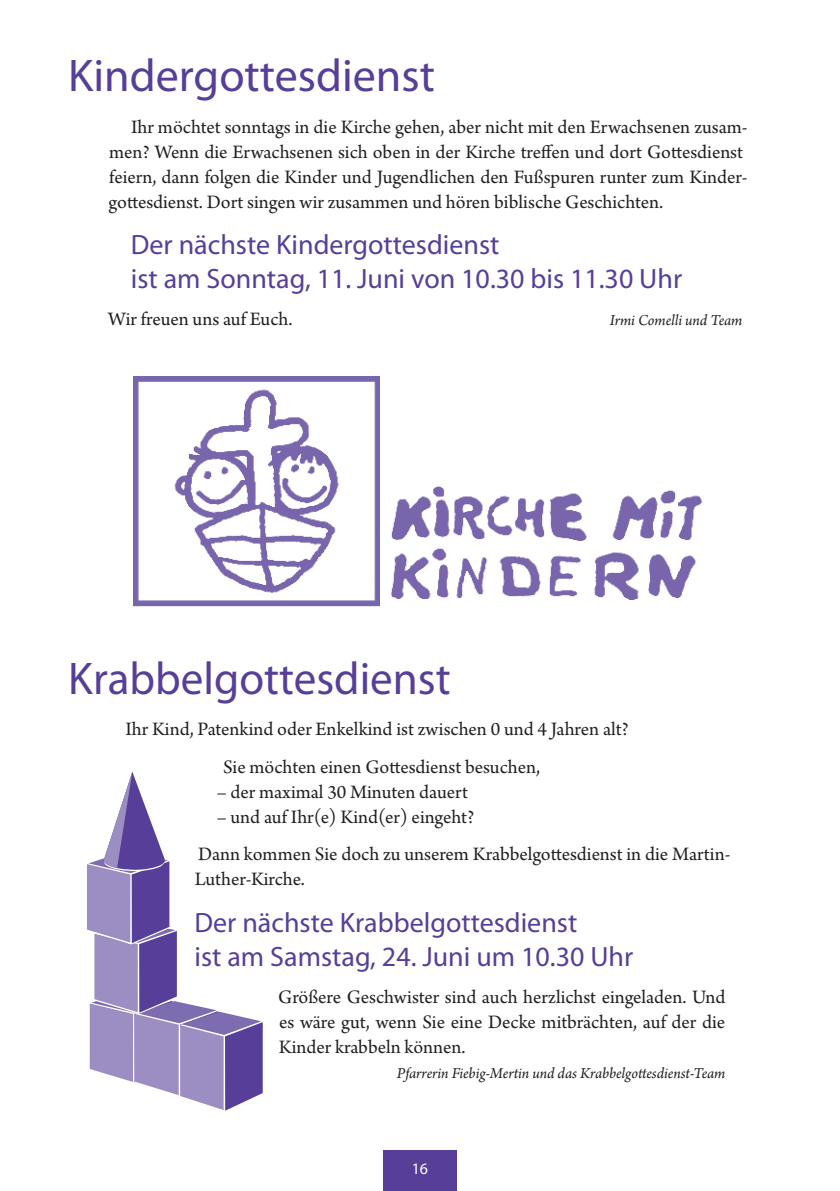
<style>
.page{position:relative;width:840px;height:1191px;background:#fff}
.page>*{position:absolute;margin:0;border:0;box-sizing:border-box;transform-origin:0 0}
.t1{font:46px "Myriad Pro";color:#573e99}
.t2{font:28px/34px "Myriad Pro";color:#573e99}
.t3{font:20px/25px "Arno Pro";color:#231f20}
.t4{font:italic 16px "Arno Pro";letter-spacing:-.005em;color:#231f20}
.t5{font:16px "Myriad Pro";color:#fff}
</style>
<div class="page">
<div style="left:383px;top:1150px;width:73px;height:41px;background:#573e99"></div>
<svg style="left:87px;top:772px;width:175px;height:339px"></svg>
<img style="left:134px;top:377px;width:245px;height:230px">
<img style="left:391px;top:486px;width:312px;height:113px">
<h1 class="t1" style="left:68px;top:47px;width:368px">Kindergottesdienst</h1>
<p class="t3" style="left:109px;top:115px;width:640px;text-indent:22px">Ihr möchtet sonntags in die Kirche gehen, aber nicht mit den Erwachsenen zusam&shy;men? Wenn die Erwachsenen sich oben in der Kirche treffen und dort Gottesdienst feiern, dann folgen die Kinder und Jugendlichen den Fußspuren runter zum Kinder&shy;gottesdienst. Dort singen wir zusammen und hören biblische Geschichten.</p>
<h2 class="t2" style="left:131px;top:227px;width:552px">Der nächste Kindergottesdienst<br>ist am Sonntag, 11. Juni von 10.30 bis 11.30 Uhr</h2>
<p class="t3" style="left:108px;top:307px;width:185px">Wir freuen uns auf Euch.</p>
<p class="t4" style="left:609px;top:311px;width:134px">Irmi Comelli und Team</p>
<h1 class="t1" style="left:68px;top:650px;width:383px">Krabbelgottesdienst</h1>
<p class="t3" style="left:125px;top:711px;width:505px;line-height:37.6px;text-align:center">Ihr Kind, Patenkind oder Enkelkind ist zwischen 0 und 4 Jahren alt?<br>Sie möchten einen Gottesdienst besuchen,</p>
<p class="t3" style="left:216px;top:780px;width:252px">– der maximal 30 Minuten dauert</p>
<p class="t3" style="left:198px;top:799px;width:533px;line-height:37.6px;text-indent:19px">– und auf Ihr(e) Kind(er) eingeht?<br>Dann kommen Sie doch zu unserem Krabbelgottesdienst in die Martin-</p>
<p class="t3" style="left:195px;top:868px;width:112px">Luther-Kirche.</p>
<h2 class="t2" style="left:194px;top:904px;width:440px">Der nächste Krabbelgottesdienst<br>ist am Samstag, 24. Juni um 10.30 Uhr</h2>
<p class="t3" style="left:278px;top:985px;width:448px;text-align:justify">Größere Geschwister sind auch herzlichst eingeladen. Und es wäre gut, wenn Sie eine Decke mitbrächten, auf der die Kinder krabbeln können.</p>
<p class="t4" style="left:396px;top:1063px;width:330px">Pfarrerin Fiebig-Mertin und das Krabbelgottesdienst-Team</p>
<p class="t5" style="left:411px;top:1158px;width:18px">16</p>
</div>
